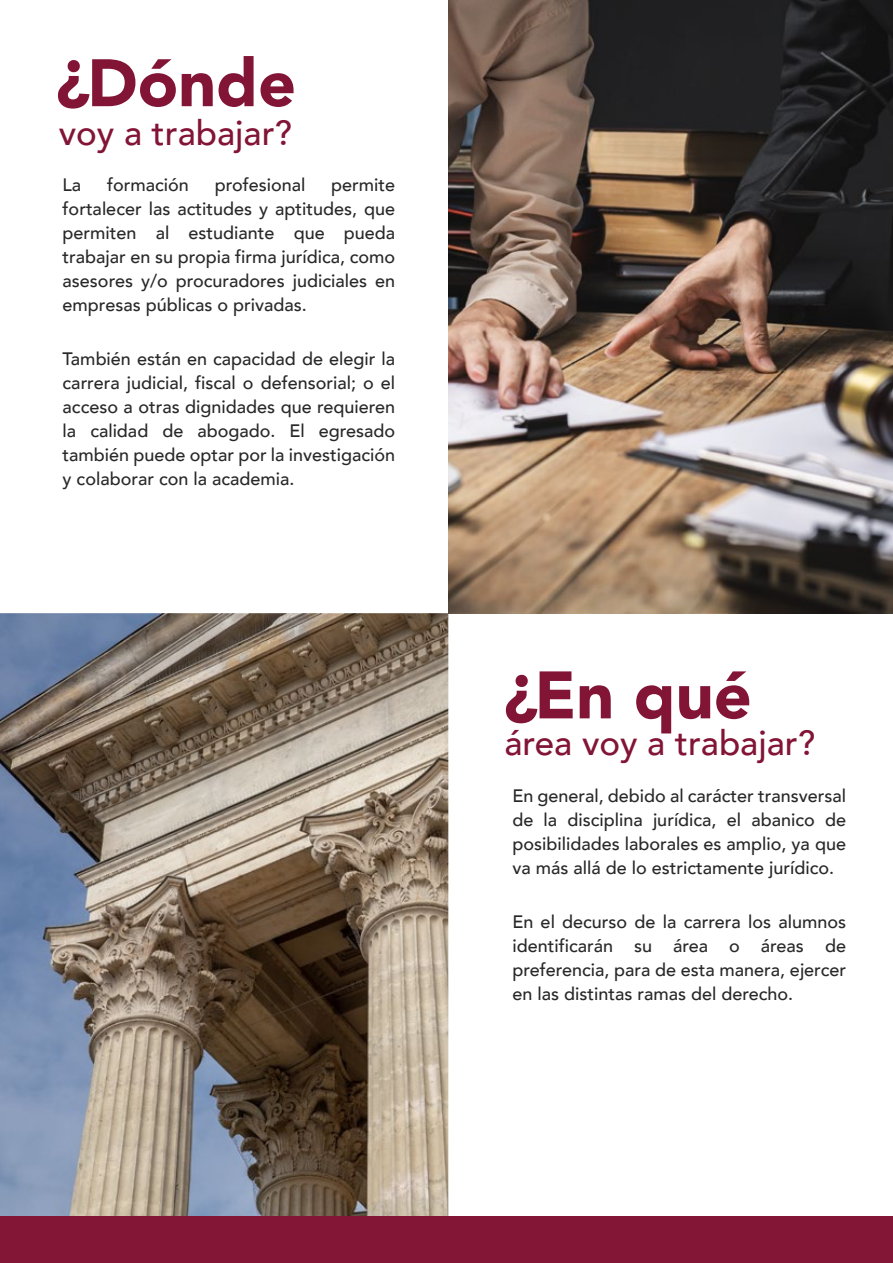
<style>
.page{position:relative;width:893px;height:1263px;background:#fff}
.page>*{position:absolute;margin:0;border:0;box-sizing:border-box;transform-origin:0 0}
.t1{font:900 66.3px "Avenir";color:#821436}
.t2{font:500 34.8px "Avenir";color:#821436}
.t3{font:500 18px/24px "Avenir";color:#282828;text-align:justify}
</style>
<div class="page">
<img style="left:0;top:613px;width:448px;height:604px">
<img style="left:448px;top:0;width:445px;height:613px">
<div style="left:0;top:1217px;width:893px;height:46px;background:#831536"></div>
<h1 class="t1" style="left:56px;top:26px;width:241px">¿Dónde</h1>
<h2 class="t2" style="left:59px;top:102px;width:235px">voy a trabajar?</h2>
<p class="t3" style="left:63px;top:171px;width:20px">La</p>
<p class="t3" style="left:107px;top:171px;width:83px">formación</p>
<p class="t3" style="left:215px;top:171px;width:92px">profesional</p>
<p class="t3" style="left:63px;top:171px;width:334px;text-indent:269px">permite fortalecer las actitudes y aptitudes, que permiten al estudiante que pueda trabajar en su propia firma jurídica, como asesores y/o procuradores judiciales en empresas públicas o privadas.</p>
<p class="t3" style="left:63px;top:345px;width:334px">También están en capacidad de elegir la carrera judicial, fiscal o defensorial; o el acceso a otras dignidades que requieren la calidad de abogado. El egresado también puede optar por la investigación y colaborar con la academia.</p>
<h1 class="t1" style="left:504px;top:638px;width:249px">¿En qué</h1>
<h2 class="t2" style="left:504px;top:713px;width:312px">área voy a trabajar?</h2>
<p class="t3" style="left:512px;top:783px;width:335px">En general, debido al carácter transversal de la disciplina jurídica, el abanico de posibilidades laborales es amplio, ya que va más allá de lo estrictamente jurídico.</p>
<p class="t3" style="left:512px;top:909px;width:335px">En el decurso de la carrera los alumnos identificarán su área o áreas de preferencia, para de esta manera, ejercer en las distintas ramas del derecho.</p>
</div>
